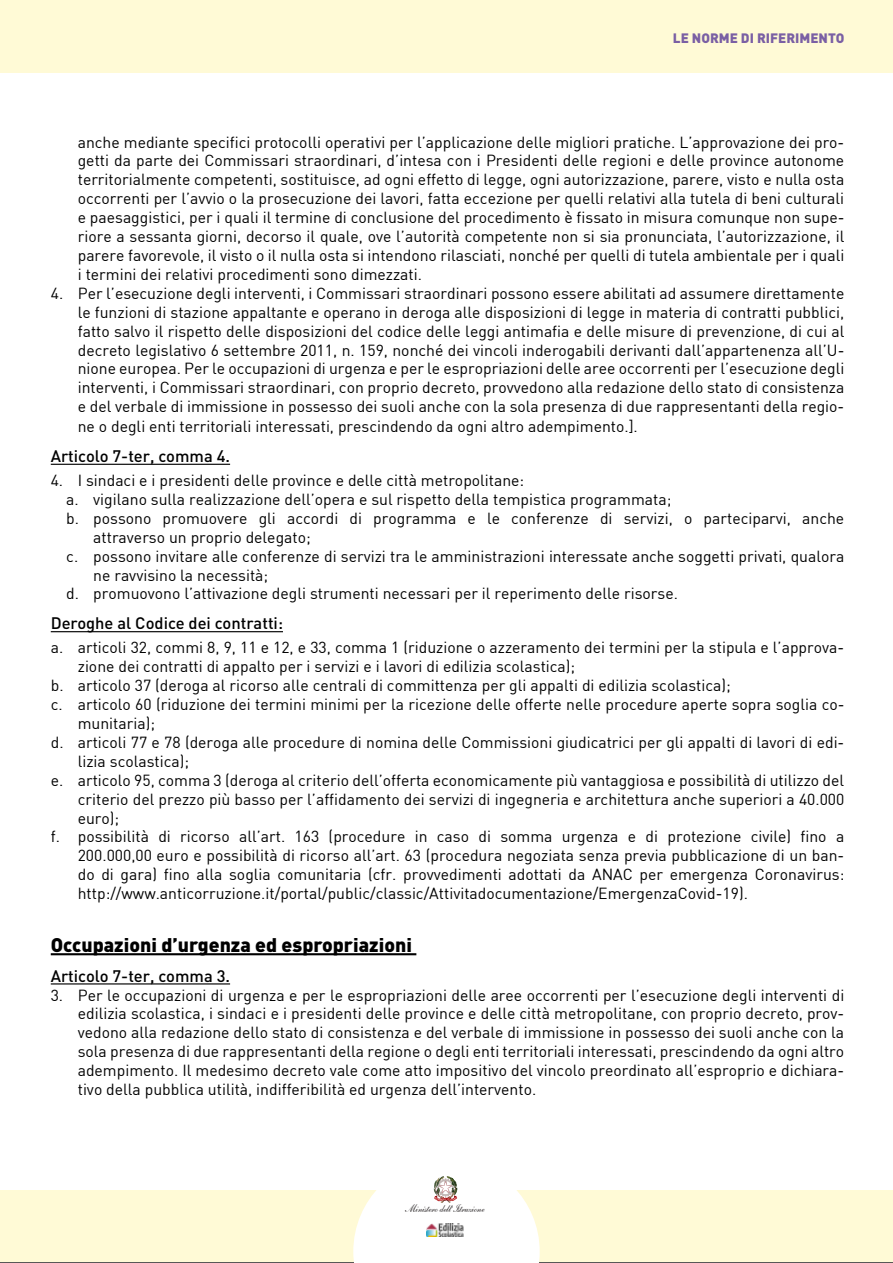
<style>
.page{position:relative;width:893px;height:1263px;background:#fff}
.page>*{position:absolute;margin:0;border:0;box-sizing:border-box;transform-origin:0 0}
.t1{font:900 19.5px "DIN";color:#000}
.t2{font:500 16.5px "DIN";color:#000}
.t3{font:15.75px/18.9px "DIN";color:#000;text-align:justify}
.t4{font:900 13.5px "DIN";color:#7a5fa4}
.t5{font:11.1px "English 111 Adagio BT";letter-spacing:-.005em;color:#231f20;scale:.9 1}
</style>
<div class="page">
<hr style="left:51px;top:464px;width:179px;height:1px;background:#000">
<hr style="left:51px;top:631px;width:232px;height:1px;background:#000">
<hr style="left:51px;top:953px;width:365px;height:2px;background:#000">
<hr style="left:51px;top:983px;width:179px;height:1px;background:#000">
<div style="left:0;top:0;width:893px;height:72px;background:#fffad6"></div>
<div style="left:0;top:1191px;width:893px;height:72px;background:#fffad6"></div>
<hr style="left:0;top:1262px;width:893px;height:1px;background:#585856">
<svg style="left:353px;top:1176px;width:187px;height:87px"></svg>
<img style="left:426px;top:1224px;width:40px;height:12px">
<p class="t4" style="left:673px;top:29px;width:173px">LE NORME DI RIFERIMENTO</p>
<p class="t3" style="left:78px;top:132px;width:768px">anche mediante specifici protocolli operativi per l’applicazione delle migliori pratiche. L’approvazione dei pro&shy;getti da parte dei Commissari straordinari, d’intesa con i Presidenti delle regioni e delle province autonome territorialmente competenti, sostituisce, ad ogni effetto di legge, ogni autorizzazione, parere, visto e nulla osta occorrenti per l’avvio o la prosecuzione dei lavori, fatta eccezione per quelli relativi alla tutela di beni culturali e paesaggistici, per i quali il termine di conclusione del procedimento è fissato in misura comunque non supe&shy;riore a sessanta giorni, decorso il quale, ove l’autorità competente non si sia pronunciata, l’autorizzazione, il parere favorevole, il visto o il nulla osta si intendono rilasciati, nonché per quelli di tutela ambientale per i quali i termini dei relativi procedimenti sono dimezzati.</p>
<p class="t3" style="left:78px;top:283px;width:768px;text-indent:-27px">4. Per l’esecuzione degli interventi, i Commissari straordinari possono essere abilitati ad assumere direttamente le funzioni di stazione appaltante e operano in deroga alle disposizioni di legge in materia di contratti pubblici, fatto salvo il rispetto delle disposizioni del codice delle leggi antimafia e delle misure di prevenzione, di cui al decreto legislativo 6 settembre 2011, n. 159, nonché dei vincoli inderogabili derivanti dall’appartenenza all’U&shy;nione europea. Per le occupazioni di urgenza e per le espropriazioni delle aree occorrenti per l’esecuzione degli interventi, i Commissari straordinari, con proprio decreto, provvedono alla redazione dello stato di consistenza e del verbale di immissione in possesso dei suoli anche con la sola presenza di due rappresentanti della regio&shy;ne o degli enti territoriali interessati, prescindendo da ogni altro adempimento.].</p>
<p class="t2" style="left:51px;top:445px;width:181px">Articolo 7-ter, comma 4.</p>
<p class="t3" style="left:51px;top:471px;width:475px">4. I sindaci e i presidenti delle province e delle città metropolitane:</p>
<p class="t3" style="left:66px;top:489px;width:607px">a. vigilano sulla realizzazione dell’opera e sul rispetto della tempistica programmata;</p>
<p class="t3" style="left:66px;top:508px;width:779px">b. possono promuovere gli accordi di programma e le conferenze di servizi, o parteciparvi, anche</p>
<p class="t3" style="left:93px;top:527px;width:219px">attraverso un proprio delegato;</p>
<p class="t3" style="left:66px;top:546px;width:779px">c. possono invitare alle conferenze di servizi tra le amministrazioni interessate anche soggetti privati, qualora</p>
<p class="t3" style="left:93px;top:565px;width:176px">ne ravvisino la necessità;</p>
<p class="t3" style="left:66px;top:584px;width:613px">d. promuovono l’attivazione degli strumenti necessari per il reperimento delle risorse.</p>
<p class="t2" style="left:51px;top:613px;width:234px">Deroghe al Codice dei contratti:</p>
<p class="t3" style="left:51px;top:638px;width:795px">a. articoli 32, commi 8, 9, 11 e 12, e 33, comma 1 (riduzione o azzeramento dei termini per la stipula e l’approva-</p>
<p class="t3" style="left:78px;top:657px;width:499px">zione dei contratti di appalto per i servizi e i lavori di edilizia scolastica);</p>
<p class="t3" style="left:51px;top:676px;width:681px">b. articolo 37 (deroga al ricorso alle centrali di committenza per gli appalti di edilizia scolastica);</p>
<p class="t3" style="left:51px;top:695px;width:795px">c. articolo 60 (riduzione dei termini minimi per la ricezione delle offerte nelle procedure aperte sopra soglia co-</p>
<p class="t3" style="left:78px;top:714px;width:79px">munitaria);</p>
<p class="t3" style="left:51px;top:732px;width:795px">d. articoli 77 e 78 (deroga alle procedure di nomina delle Commissioni giudicatrici per gli appalti di lavori di edi-</p>
<p class="t3" style="left:78px;top:751px;width:113px">lizia scolastica);</p>
<p class="t3" style="left:51px;top:770px;width:795px">e. articolo 95, comma 3 (deroga al criterio dell’offerta economicamente più vantaggiosa e possibilità di utilizzo del</p>
<p class="t3" style="left:78px;top:789px;width:768px">criterio del prezzo più basso per l’affidamento dei servizi di ingegneria e architettura anche superiori a 40.000</p>
<p class="t3" style="left:78px;top:808px;width:43px">euro);</p>
<p class="t3" style="left:51px;top:827px;width:795px">f. possibilità di ricorso all’art. 163 (procedure in caso di somma urgenza e di protezione civile) fino a</p>
<p class="t3" style="left:78px;top:846px;width:768px">200.000,00 euro e possibilità di ricorso all’art. 63 (procedura negoziata senza previa pubblicazione di un ban-</p>
<p class="t3" style="left:78px;top:865px;width:768px">do di gara) fino alla soglia comunitaria (cfr. provvedimenti adottati da ANAC per emergenza Coronavirus:</p>
<p class="t3" style="left:78px;top:884px;width:672px">http://www.anticorruzione.it/portal/public/classic/Attivitadocumentazione/EmergenzaCovid-19).</p>
<p class="t1" style="left:51px;top:931px;width:363px">Occupazioni d’urgenza ed espropriazioni</p>
<p class="t2" style="left:51px;top:965px;width:181px">Articolo 7-ter, comma 3.</p>
<p class="t3" style="left:78px;top:985px;width:768px;text-indent:-27px">3. Per le occupazioni di urgenza e per le espropriazioni delle aree occorrenti per l’esecuzione degli interventi di edilizia scolastica, i sindaci e i presidenti delle province e delle città metropolitane, con proprio decreto, prov&shy;vedono alla redazione dello stato di consistenza e del verbale di immissione in possesso dei suoli anche con la sola presenza di due rappresentanti della regione o degli enti territoriali interessati, prescindendo da ogni altro adempimento. Il medesimo decreto vale come atto impositivo del vincolo preordinato all’esproprio e dichiara&shy;tivo della pubblica utilità, indifferibilità ed urgenza dell’intervento.</p>
<p class="t5" style="left:405px;top:1201px;width:89px">Ministero dell’Istruzione</p>
</div>
